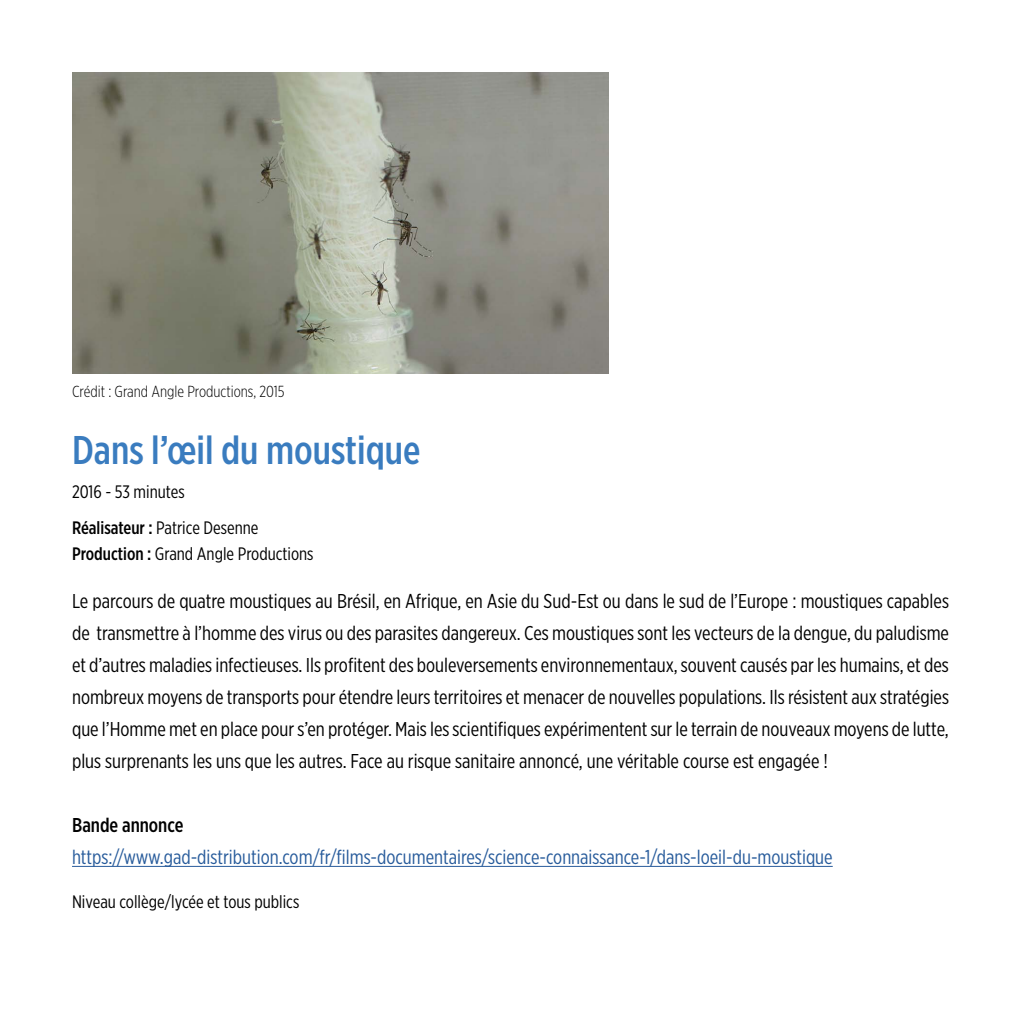
<style>
.page{position:relative;width:1021px;height:1021px;background:#fff}
.page>*{position:absolute;margin:0;border:0;box-sizing:border-box;transform-origin:0 0}
.t1{font:500 40px "Gotham X Narrow";color:#3a7cbf}
.t2{font:20px/32px "Gotham X Narrow";color:#000;text-align:justify}
.t3{font:20px "Gotham X Narrow";color:#275b9b}
.t4{font:500 20px "Gotham X Narrow";color:#000}
.t5{font:18px/36px "Gotham X Narrow";color:#000}
.t6{font:300 16px "Gotham X Narrow";color:#000}
.s1{font-weight:500}
</style>
<div class="page">
<hr style="left:72px;top:865px;width:760px;height:1px;background:#275b9b">
<img style="left:72px;top:72px;width:536px;height:302px">
<p class="t6" style="left:72px;top:382px;width:214px">Crédit : Grand Angle Productions, 2015</p>
<h1 class="t1" style="left:72px;top:425px;width:350px">Dans l’œil du moustique</h1>
<p class="t5" style="left:72px;top:473px;width:188px">2016 - 53 minutes<br><span class="s1">Réalisateur :</span> Patrice Desenne</p>
<p class="t5" style="left:72px;top:535px;width:243px"><span class="s1">Production :</span> Grand Angle Productions</p>
<p class="t2" style="left:72px;top:585px;width:878px">Le parcours de quatre moustiques au Brésil, en Afrique, en Asie du Sud-Est ou dans le sud de l’Europe : moustiques capables de transmettre à l’homme des virus ou des parasites dangereux. Ces moustiques sont les vecteurs de la dengue, du paludisme et d’autres maladies infectieuses. Ils profitent des bouleversements environnementaux, souvent causés par les humains, et des nombreux moyens de transports pour étendre leurs territoires et menacer de nouvelles populations. Ils résistent aux stratégies que l’Homme met en place pour s’en protéger. Mais les scientifiques expérimentent sur le terrain de nouveaux moyens de lutte, plus surprenants les uns que les autres. Face au risque sanitaire annoncé, une véritable course est engagée !</p>
<p class="t4" style="left:72px;top:813px;width:113px">Bande annonce</p>
<p class="t3" style="left:72px;top:845px;width:762px">https://www.gad-distribution.com/fr/films-documentaires/science-connaissance-1/dans-loeil-du-moustique</p>
<p class="t5" style="left:72px;top:883px;width:229px">Niveau collège/lycée et tous publics</p>
</div>
